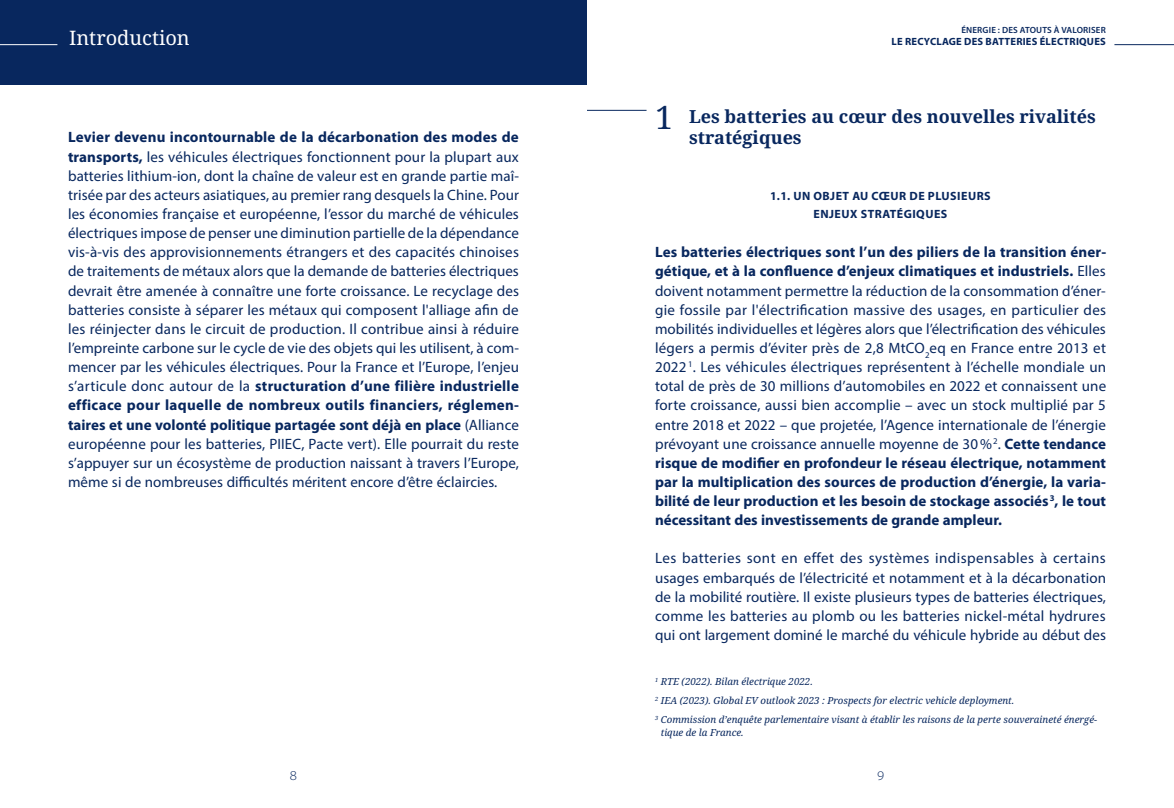
<style>
.page{position:relative;width:1174px;height:808px;background:#fff}
.page>*{position:absolute;margin:0;border:0;box-sizing:border-box;transform-origin:0 0}
.t1{font:19.95px "Noto Serif";color:#fff}
.t2{font:700 18px/21px "Noto Serif";color:#08275e}
.t3{font:15px/19.2px "Myriad Pro";letter-spacing:.005em;color:#08275e;text-align:justify}
.t4{font:300 semi-expanded 13.5px "Myriad Pro";color:#08275e}
.t5{font:300 semi-expanded 13.2px "Myriad Pro";color:#08275e}
.t6{font:700 12px/18px "Myriad Pro";letter-spacing:.04em;color:#08275e;text-align:center}
.t7{font:700 10.5px "Myriad Pro";letter-spacing:.02em;color:#08275e}
.t8{font:italic 9.75px/18.8px "Noto Serif";color:#08275e}
.t9{font:600 9px "Myriad Pro";letter-spacing:.02em;color:#08275e}
.s1{font-weight:700}
.s2{font-weight:400;font-size:32.25px}
</style>
<div class="page">
<div style="left:0;top:0;width:587px;height:85px;background:#08275e"></div>
<hr style="left:1114px;top:44px;width:60px;height:1px;background:#08275e">
<hr style="left:587px;top:110px;width:59px;height:1px;background:#08275e">
<hr style="left:0;top:44px;width:57px;height:1px;background:#fff">
<h1 class="t1" style="left:69px;top:24px;width:122px">Introduction</h1>
<p class="t3" style="left:68px;top:128px;width:452px"><span class="s1">Levier devenu incontournable de la décarbonation des modes de transports,</span> les véhicules électriques fonctionnent pour la plupart aux batteries lithium-ion, dont la chaîne de valeur est en grande partie maî&shy;trisée par des acteurs asiatiques, au premier rang desquels la Chine. Pour les économies française et européenne, l’essor du marché de véhicules électriques impose de penser une diminution partielle de la dépendance vis-à-vis des approvisionnements étrangers et des capacités chinoises de traitements de métaux alors que la demande de batteries électriques devrait être amenée à connaître une forte croissance. Le recyclage des batteries consiste à séparer les métaux qui composent l'alliage afin de les réinjecter dans le circuit de production. Il contribue ainsi à réduire l’empreinte carbone sur le cycle de vie des objets qui les utilisent, à com&shy;mencer par les véhicules électriques. Pour la France et l’Europe, l’enjeu s’articule donc autour de la <span class="s1">structuration d’une filière industrielle efficace pour laquelle de nombreux outils financiers, réglemen&shy;taires et une volonté politique partagée sont déjà en place</span> (Alliance européenne pour les batteries, PIIEC, Pacte vert). Elle pourrait du reste s’appuyer sur un écosystème de production naissant à travers l’Europe, même si de nombreuses difficultés méritent encore d’être éclaircies.</p>
<p class="t9" style="left:961px;top:24px;width:146px">ÉNERGIE : DES ATOUTS À VALORISER</p>
<p class="t7" style="left:891px;top:34px;width:216px">LE RECYCLAGE DES BATTERIES ÉLECTRIQUES</p>
<p class="t2" style="left:689px;top:107px;width:408px;text-indent:-34px"><span class="s2">1</span> Les batteries au cœur des nouvelles rivalités stratégiques</p>
<p class="t6" style="left:770px;top:186px;width:222px">1.1. UN OBJET AU CŒUR DE PLUSIEURS<br>ENJEUX STRATÉGIQUES</p>
<p class="t3" style="left:655px;top:242px;width:453px"><span class="s1">Les batteries électriques sont l’un des piliers de la transition éner&shy;gétique, et à la confluence d’enjeux climatiques et industriels.</span> Elles doivent notamment permettre la réduction de la consommation d’éner&shy;gie fossile par l'électrification massive des usages, en particulier des mobilités individuelles et légères alors que l’électrification des véhicules légers a permis d’éviter près de 2,8 MtCO<sub>2</sub>eq en France entre 2013 et 2022<sup>1</sup>. Les véhicules électriques représentent à l’échelle mondiale un total de près de 30 millions d’automobiles en 2022 et connaissent une forte croissance, aussi bien accomplie – avec un stock multiplié par 5 entre 2018 et 2022 – que projetée, l’Agence internationale de l’énergie prévoyant une croissance annuelle moyenne de 30%<sup>2</sup>. <span class="s1">Cette tendance risque de modifier en profondeur le réseau électrique, notamment par la multiplication des sources de production d’énergie, la varia&shy;bilité de leur production et les besoin de stockage associés</span><sup>3</sup><span class="s1">, le tout nécessitant des investissements de grande ampleur.</span></p>
<p class="t3" style="left:655px;top:549px;width:452px">Les batteries sont en effet des systèmes indispensables à certains usages embarqués de l’électricité et notamment et à la décarbonation de la mobilité routière. Il existe plusieurs types de batteries électriques, comme les batteries au plomb ou les batteries nickel-métal hydrures qui ont largement dominé le marché du véhicule hybride au début des</p>
<p class="t8" style="left:655px;top:673px;width:443px"><sup>1</sup> RTE (2022). Bilan électrique 2022.<br><sup>2</sup> IEA (2023). Global EV outlook 2023 : Prospects for electric vehicle deployment.<br><sup>3</sup> Commission d’enquête parlementaire visant à établir les raisons de la perte souveraineté énergé-</p>
<p class="t8" style="left:661px;top:723px;width:84px">tique de la France.</p>
<p class="t4" style="left:290px;top:767px;width:9px">8</p>
<p class="t5" style="left:877px;top:767px;width:8px">9</p>
</div>
